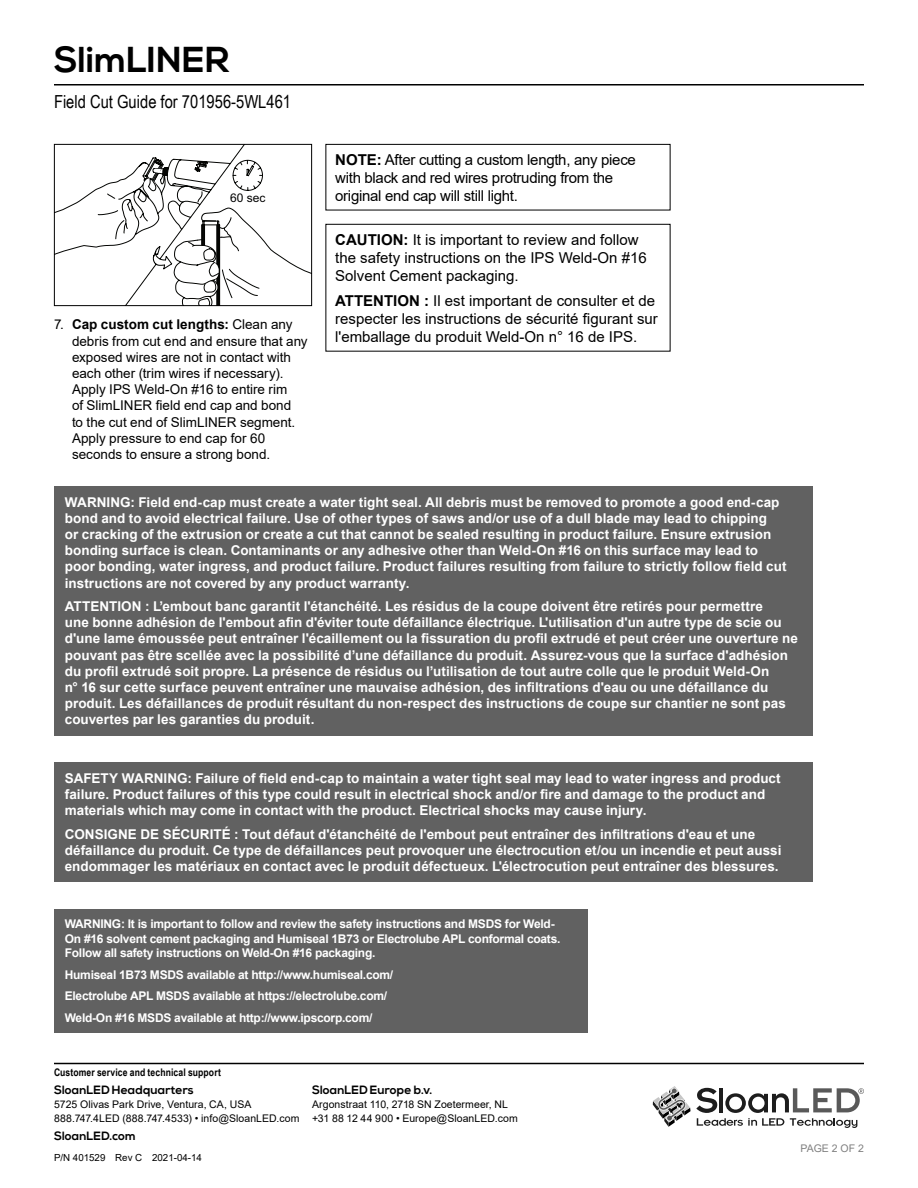
<style>
.page{position:relative;width:918px;height:1188px;background:#fff}
.page>*{position:absolute;margin:0;border:0;box-sizing:border-box;transform-origin:0 0}
.t1{font:700 36px "Nexa";color:#000}
.t2{font:18px "Arial Narrow";color:#000}
.Note_text_Black_regu{font:15px/18px "Arial";color:#000}
.Note_text_Black_regu-2{font:15px/18px "Arial";letter-spacing:-.02em;color:#000}
.Note_text_black{font:700 13.5px/16.2px "Arial";letter-spacing:.005em;color:#fff}
.Body_Installation-St{font:13.5px/16.2px "Arial";letter-spacing:-.005em;color:#000}
.Note_text_white{font:700 12px/14.4px "Arial";letter-spacing:-.02em;color:#fff}
.t3{font:700 12px "Nexa";letter-spacing:.01em;color:#000}
.t4{font:12px "Arial";color:#000}
.t5{font:10.5px/14.2px "Arial";letter-spacing:.005em;color:#000}
.t6{font:700 10.5px "Arial Narrow";letter-spacing:.01em;color:#000}
.t7{font:10.5px "Arial";color:#808080}
.t8{font:9.75px "Arial";color:#000}
.s1{font-weight:700}
</style>
<div class="page">
<hr style="left:54px;top:1063px;width:810px;height:1px;background:#000">
<svg style="left:653px;top:1086px;width:211px;height:42px"></svg>
<hr style="left:54px;top:84px;width:810px;height:2px;background:#000">
<div style="left:326px;top:224px;width:344px;height:128px;border:1px solid #000"></div>
<div style="left:326px;top:144px;width:344px;height:66px;border:1px solid #000"></div>
<svg style="left:56px;top:146px;width:254px;height:158px"></svg>
<div style="left:54px;top:144px;width:258px;height:162px;border:1px solid #000"></div>
<div style="left:54px;top:486px;width:759px;height:249px;background:#616161"></div>
<div style="left:54px;top:762px;width:759px;height:120px;background:#616161"></div>
<div style="left:54px;top:909px;width:534px;height:124px;background:#616161"></div>
<h1 class="t1" style="left:54px;top:39px;width:177px">SlimLINER</h1>
<h2 class="t2" style="left:54px;top:88px;width:239px">Field Cut Guide for 701956-5WL461</h2>
<p class="Note_text_Black_regu-2" style="left:335px;top:150px;width:302px"><span class="s1">NOTE:</span> After cutting a custom length, any piece with black and red wires protruding from the</p>
<p class="t4" style="left:230px;top:190px;width:37px">60 sec</p>
<p class="Note_text_Black_regu-2" style="left:335px;top:186px;width:184px">original end cap will still light.</p>
<p class="Note_text_Black_regu" style="left:335px;top:230px;width:313px"><span class="s1">CAUTION:</span> It is important to review and follow the safety instructions on the IPS Weld-On #16<br>Solvent Cement packaging.</p>
<p class="Note_text_Black_regu" style="left:335px;top:291px;width:324px"><span class="s1">ATTENTION :</span> Il est important de consulter et de respecter les instructions de sécurité figurant sur l'emballage du produit Weld-On n° 16 de IPS.</p>
<p class="Body_Installation-St" style="left:72px;top:316px;width:237px;text-indent:-18px">7. <span class="s1">Cap custom cut lengths:</span> Clean any debris from cut end and ensure that any exposed wires are not in contact with each other (trim wires if necessary).<br>Apply IPS Weld-On #16 to entire rim<br>of SlimLINER field end cap and bond<br>to the cut end of SlimLINER segment.<br>Apply pressure to end cap for 60 seconds to ensure a strong bond.</p>
<p class="Note_text_black" style="left:65px;top:494px;width:723px">WARNING: Field end-cap must create a water tight seal. All debris must be removed to promote a good end-cap bond and to avoid electrical failure. Use of other types of saws and/or use of a dull blade may lead to chipping<br>or cracking of the extrusion or create a cut that cannot be sealed resulting in product failure. Ensure extrusion bonding surface is clean. Contaminants or any adhesive other than Weld-On #16 on this surface may lead to poor bonding, water ingress, and product failure. Product failures resulting from failure to strictly follow field cut instructions are not covered by any product warranty.</p>
<p class="Note_text_black" style="left:65px;top:598px;width:735px">ATTENTION : L’embout banc garantit l'étanchéité. Les résidus de la coupe doivent être retirés pour permettre<br>une bonne adhésion de l'embout afin d'éviter toute défaillance électrique. L'utilisation d'un autre type de scie ou d'une lame émoussée peut entraîner l'écaillement ou la fissuration du profil extrudé et peut créer une ouverture ne pouvant pas être scellée avec la possibilité d’une défaillance du produit. Assurez-vous que la surface d'adhésion du profil extrudé soit propre. La présence de résidus ou l’utilisation de tout autre colle que le produit Weld-On<br>n° 16 sur cette surface peuvent entraîner une mauvaise adhésion, des infiltrations d'eau ou une défaillance du produit. Les défaillances de produit résultant du non-respect des instructions de coupe sur chantier ne sont pas couvertes par les garanties du produit.</p>
<p class="Note_text_black" style="left:65px;top:770px;width:718px">SAFETY WARNING: Failure of field end-cap to maintain a water tight seal may lead to water ingress and product failure. Product failures of this type could result in electrical shock and/or fire and damage to the product and materials which may come in contact with the product. Electrical shocks may cause injury.</p>
<p class="Note_text_black" style="left:65px;top:826px;width:718px">CONSIGNE DE SÉCURITÉ : Tout défaut d'étanchéité de l'embout peut entraîner des infiltrations d'eau et une défaillance du produit. Ce type de défaillances peut provoquer une électrocution et/ou un incendie et peut aussi endommager les matériaux en contact avec le produit défectueux. L'électrocution peut entraîner des blessures.</p>
<p class="Note_text_white" style="left:65px;top:917px;width:497px">WARNING: It is important to follow and review the safety instructions and MSDS for Weld-<br>On #16 solvent cement packaging and Humiseal 1B73 or Electrolube APL conformal coats.<br>Follow all safety instructions on Weld-On #16 packaging.</p>
<p class="Note_text_white" style="left:65px;top:967px;width:330px">Humiseal 1B73 MSDS available at http://www.humiseal.com/</p>
<p class="Note_text_white" style="left:65px;top:989px;width:324px">Electrolube APL MSDS available at https://electrolube.com/</p>
<p class="Note_text_white" style="left:65px;top:1011px;width:309px">Weld-On #16 MSDS available at http://www.ipscorp.com/</p>
<p class="t6" style="left:54px;top:1065px;width:168px">Customer service and technical support</p>
<p class="t3" style="left:54px;top:1083px;width:141px">SloanLED Headquarters</p>
<p class="t5" style="left:54px;top:1097px;width:247px">5725 Olivas Park Drive, Ventura, CA, USA<br>888.747.4LED (888.747.4533) • info@SloanLED.com</p>
<p class="t3" style="left:54px;top:1129px;width:83px">SloanLED.com</p>
<p class="t8" style="left:54px;top:1151px;width:149px">P/N 401529 Rev C 2021-04-14</p>
<p class="t3" style="left:312px;top:1083px;width:122px">SloanLED Europe b.v.</p>
<p class="t5" style="left:312px;top:1097px;width:207px">Argonstraat 110, 2718 SN Zoetermeer, NL +31 88 12 44 900 • Europe@SloanLED.com</p>
<p class="t7" style="left:801px;top:1141px;width:65px">PAGE 2 OF 2</p>
</div>
